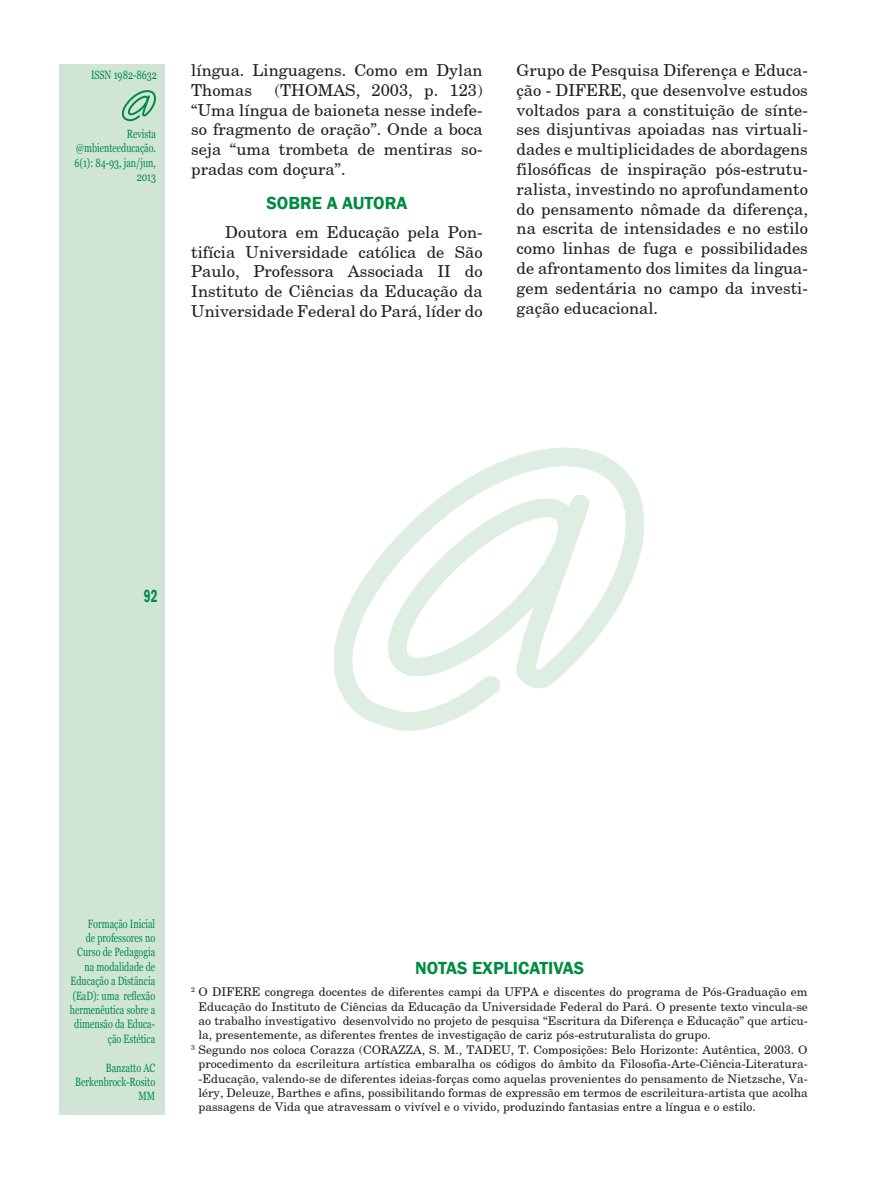
<style>
.page{position:relative;width:893px;height:1191px;background:#fff}
.page>*{position:absolute;margin:0;border:0;box-sizing:border-box;transform-origin:0 0}
.titulo_02{font:600 18px "Franklin Gothic";color:#008b43}
.t1{font:600 condensed 18px "Franklin Gothic";color:#008b43;scale:.75 1}
.texto_miolo_01{font:16.5px/19.8px "New Century Schoolbook";color:#231f20;text-align:justify}
.rodapé_01{font:12px/14.4px "New Century Schoolbook";color:#231f20;text-align:justify}
.t2{font:12px/14.4px "Georgia";color:#008b43;text-align:right;scale:.75 1}
</style>
<div class="page">
<div style="left:60px;top:64px;width:105px;height:1050px;background:#d1e5d7"></div>
<svg style="left:334px;top:447px;width:310px;height:284px"></svg>
<svg style="left:121px;top:90px;width:35px;height:32px"></svg>
<p class="t2" style="left:91px;top:68px;width:89px">ISSN 1982-8632</p>
<p class="t2" style="left:75px;top:127px;width:110px">Revista @mbienteeducação.<br>6(1): 84-93, jan/jun,<br>2013</p>
<p class="texto_miolo_01" style="left:191px;top:60px;width:293px">língua. Linguagens. Como em Dylan<br>Thomas</p>
<p class="texto_miolo_01" style="left:191px;top:80px;width:293px;text-indent:83px">(THOMAS, 2003, p. 123) “Uma língua de baioneta nesse indefe&shy;so fragmento de oração”. Onde a boca seja “uma trombeta de mentiras so&shy;pradas com doçura”.</p>
<p class="titulo_02" style="left:266px;top:192px;width:143px">SOBRE A AUTORA</p>
<p class="texto_miolo_01" style="left:191px;top:221px;width:293px;text-indent:34px">Doutora em Educação pela Pon&shy;tifícia Universidade católica de São Paulo, Professora Associada II do Instituto de Ciências da Educação da Universidade Federal do Pará, líder do</p>
<p class="texto_miolo_01" style="left:517px;top:60px;width:293px">Grupo de Pesquisa Diferença e Educa&shy;ção - DIFERE, que desenvolve estudos voltados para a constituição de sínte&shy;ses disjuntivas apoiadas nas virtuali&shy;dades e multiplicidades de abordagens filosóficas de inspiração pós-estrutu&shy;ralista, investindo no aprofundamento do pensamento nômade da diferença, na escrita de intensidades e no estilo como linhas de fuga e possibilidades de afrontamento dos limites da lingua&shy;gem sedentária no campo da investi&shy;gação educacional.</p>
<h1 class="t1" style="left:144px;top:583px;width:20px">92</h1>
<p class="t2" style="left:70px;top:916px;width:115px">Formação Inicial<br>de professores no<br>Curso de Pedagogia na modalidade de<br>Educação a Distância (EaD): uma reflexão hermenêutica sobre a dimensão da Educa&shy;ção Estética</p>
<p class="t2" style="left:75px;top:1060px;width:108px">Banzatto AC<br>Berkenbrock-Rosito<br>MM</p>
<p class="titulo_02" style="left:415px;top:956px;width:171px">NOTAS EXPLICATIVAS</p>
<p class="rodapé_01" style="left:198px;top:984px;width:611px;text-indent:-7px"><sup>2</sup> O DIFERE congrega docentes de diferentes campi da UFPA e discentes do programa de Pós-Graduação em Educação do Instituto de Ciências da Educação da Universidade Federal do Pará. O presente texto vincula-se ao trabalho investigativo desenvolvido no projeto de pesquisa “Escritura da Diferença e Educação” que articu&shy;la, presentemente, as diferentes frentes de investigação de cariz pós-estruturalista do grupo.</p>
<p class="rodapé_01" style="left:198px;top:1042px;width:611px;text-indent:-7px"><sup>3</sup> Segundo nos coloca Corazza (CORAZZA, S. M., TADEU, T. Composições: Belo Horizonte: Autêntica, 2003. O procedimento da escrileitura artística embaralha os códigos do âmbito da Filosofia-Arte-Ciência-Literatura--Educação, valendo-se de diferentes ideias-forças como aquelas provenientes do pensamento de Nietzsche, Va&shy;léry, Deleuze, Barthes e afins, possibilitando formas de expressão em termos de escrileitura-artista que acolha passagens de Vida que atravessam o vivível e o vivido, produzindo fantasias entre a língua e o estilo.</p>
</div>
